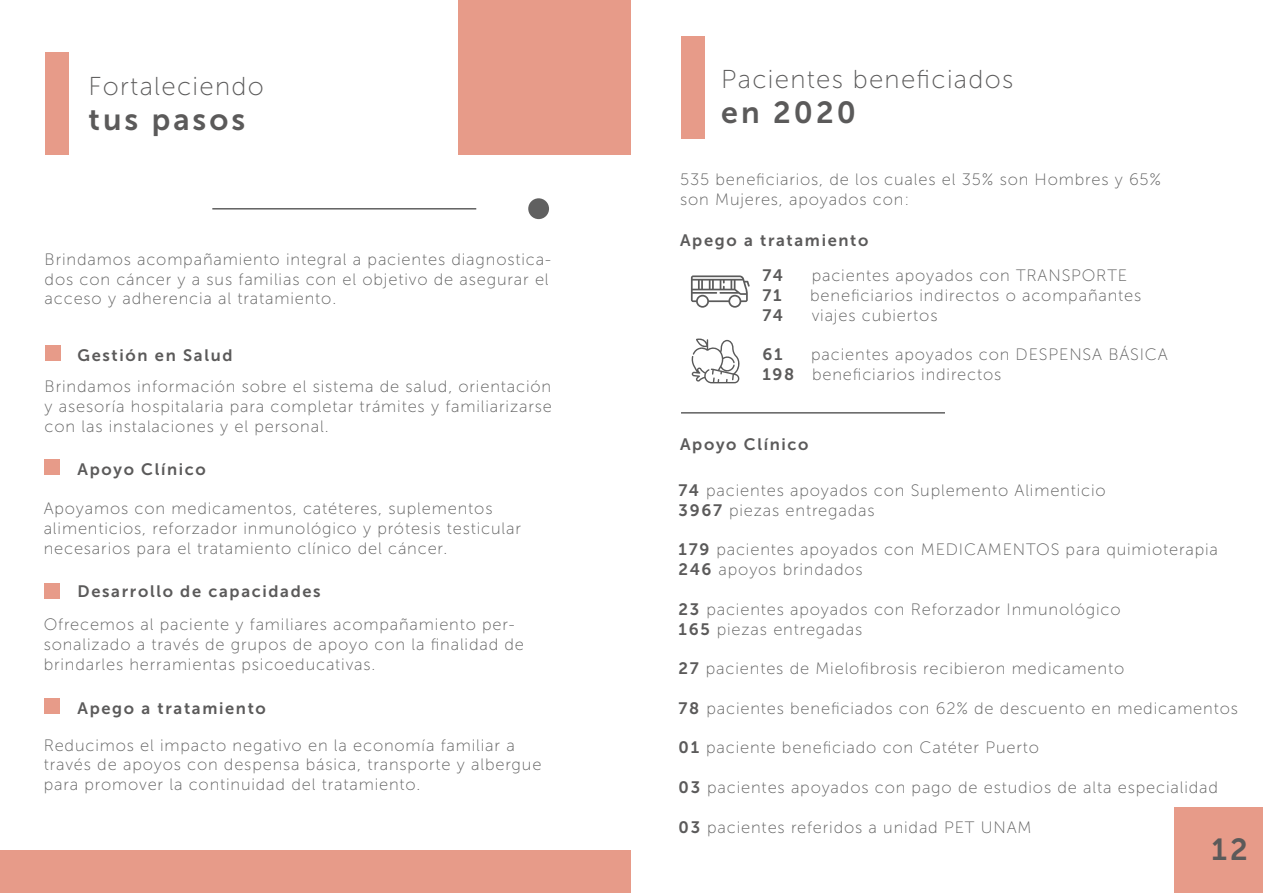
<style>
.page{position:relative;width:1263px;height:893px;background:#fff}
.page>*{position:absolute;margin:0;border:0;box-sizing:border-box;transform-origin:0 0}
.t1{font:30.45px "Museo Sans 700";letter-spacing:.1em;color:#5b5a5a}
.t2{font:25.8px "Museo Sans 100";letter-spacing:.05em;color:#5b5a5a}
.t3{font:16.5px/19.8px "Museo Sans 100";letter-spacing:.05em;color:#606060}
.t4{font:16.5px/35.1px "Museo Sans 700";letter-spacing:.1em;color:#5b5a5a;text-align:center}
.s1{font-family:"Museo Sans 700";color:#5b5a5a}
</style>
<div class="page">
<div style="left:46px;top:52px;width:23px;height:102px;background:#e79b89"></div>
<div style="left:459px;top:0;width:172px;height:154px;background:#e79b89"></div>
<hr style="left:212px;top:208px;width:264px;height:2px;background:#606060">
<div style="left:528px;top:198px;width:21px;height:21px;background:#606060;border-radius:50%"></div>
<div style="left:0;top:851px;width:631px;height:42px;background:#e79b89"></div>
<div style="left:46px;top:345px;width:15px;height:16px;background:#e79b89"></div>
<div style="left:44px;top:459px;width:16px;height:16px;background:#e79b89"></div>
<div style="left:44px;top:583px;width:16px;height:15px;background:#e79b89"></div>
<div style="left:44px;top:698px;width:16px;height:16px;background:#e79b89"></div>
<div style="left:681px;top:37px;width:24px;height:102px;background:#e79b89"></div>
<svg style="left:691px;top:275px;width:59px;height:33px"></svg>
<hr style="left:681px;top:412px;width:264px;height:2px;background:#606060">
<svg style="left:691px;top:338px;width:49px;height:45px"></svg>
<div style="left:1174px;top:807px;width:89px;height:86px;background:#e79b89"></div>
<h2 class="t2" style="left:88px;top:72px;width:177px">Fortaleciendo</h2>
<h1 class="t1" style="left:88px;top:102px;width:158px">tus pasos</h1>
<p class="t3" style="left:45px;top:249px;width:508px">Brindamos acompañamiento integral a pacientes diagnostica&shy;dos con cáncer y a sus familias con el objetivo de asegurar el acceso y adherencia al tratamiento.</p>
<p class="t4" style="left:78px;top:338px;width:156px">Gestión en Salud</p>
<p class="t3" style="left:45px;top:377px;width:509px;text-align:justify">Brindamos información sobre el sistema de salud, orientación y asesoría hospitalaria para completar trámites y familiarizarse con las instalaciones y el personal.</p>
<p class="t4" style="left:78px;top:451px;width:130px">Apoyo Clínico</p>
<p class="t3" style="left:44px;top:499px;width:479px">Apoyamos con medicamentos, catéteres, suplementos alimenticios, reforzador inmunológico y prótesis testicular necesarios para el tratamiento clínico del cáncer.</p>
<p class="t4" style="left:78px;top:574px;width:245px">Desarrollo de capacidades</p>
<p class="t3" style="left:44px;top:615px;width:482px">Ofrecemos al paciente y familiares acompañamiento per&shy;sonalizado a través de grupos de apoyo con la finalidad de brindarles herramientas psicoeducativas.</p>
<p class="t4" style="left:78px;top:691px;width:190px">Apego a tratamiento</p>
<p class="t3" style="left:44px;top:735px;width:499px">Reducimos el impacto negativo en la economía familiar a través de apoyos con despensa básica, transporte y albergue para promover la continuidad del tratamiento.</p>
<h2 class="t2" style="left:721px;top:65px;width:294px">Pacientes beneficiados</h2>
<h1 class="t1" style="left:721px;top:95px;width:136px">en 2020</h1>
<p class="t3" style="left:680px;top:170px;width:482px">535 beneficiarios, de los cuales el 35% son Hombres y 65% son Mujeres, apoyados con:</p>
<p class="t4" style="left:680px;top:223px;width:190px">Apego a tratamiento<br>74</p>
<p class="t3" style="left:812px;top:266px;width:317px">pacientes apoyados con TRANSPORTE</p>
<p class="t4" style="left:762px;top:278px;width:21px">71</p>
<p class="t3" style="left:810px;top:286px;width:333px">beneficiarios indirectos o acompañantes</p>
<p class="t4" style="left:762px;top:297px;width:22px">74</p>
<p class="t3" style="left:812px;top:305px;width:127px">viajes cubiertos</p>
<p class="t4" style="left:762px;top:337px;width:22px">61</p>
<p class="t3" style="left:762px;top:345px;width:407px;text-indent:49px">pacientes apoyados con DESPENSA BÁSICA<br><span class="s1">198</span> beneficiarios indirectos</p>
<p class="t4" style="left:680px;top:427px;width:130px">Apoyo Clínico</p>
<p class="t3" style="left:679px;top:481px;width:429px"><span class="s1">74</span> pacientes apoyados con Suplemento Alimenticio<br><span class="s1">3967</span> piezas entregadas</p>
<p class="t3" style="left:679px;top:540px;width:541px"><span class="s1">179</span> pacientes apoyados con MEDICAMENTOS para quimioterapia<br><span class="s1">246</span> apoyos brindados</p>
<p class="t3" style="left:679px;top:599px;width:443px"><span class="s1">23</span> pacientes apoyados con Reforzador Inmunológico<br><span class="s1">165</span> piezas entregadas</p>
<p class="t3" style="left:679px;top:659px;width:447px"><span class="s1">27</span> pacientes de Mielofibrosis recibieron medicamento</p>
<p class="t3" style="left:679px;top:698px;width:561px"><span class="s1">78</span> pacientes beneficiados con 62% de descuento en medicamentos</p>
<p class="t3" style="left:679px;top:738px;width:362px"><span class="s1">01</span> paciente beneficiado con Catéter Puerto</p>
<p class="t3" style="left:679px;top:778px;width:541px"><span class="s1">03</span> pacientes apoyados con pago de estudios de alta especialidad</p>
<p class="t3" style="left:679px;top:817px;width:354px"><span class="s1">03</span> pacientes referidos a unidad PET UNAM</p>
<h1 class="t1" style="left:1211px;top:833px;width:38px">12</h1>
</div>
